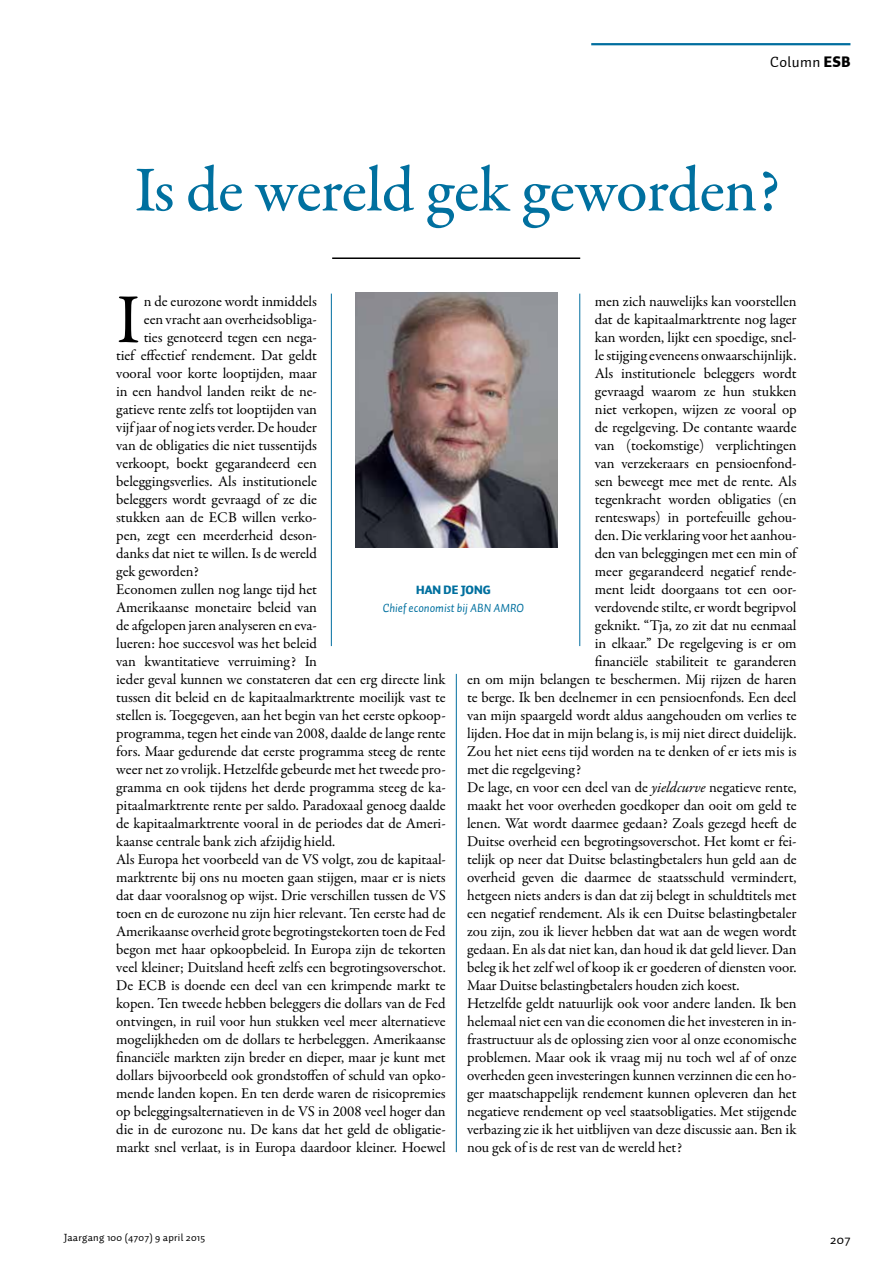
<style>
.page{position:relative;width:893px;height:1263px;background:#fff}
.page>*{position:absolute;margin:0;border:0;box-sizing:border-box;transform-origin:0 0}
.t1{font:70.5px "Garamond Premr Pro";color:#000}
.t2{font:500 64.5px "Garamond Premr Pro";letter-spacing:-.015em;color:#00709f}
.t3{font:15px "Garamond Premr Pro";letter-spacing:-.005em;color:#000}
.t4{font:15px "Auto 1";letter-spacing:.025em;color:#000}
.t5{font:13.5px "Auto 1";color:#000}
.t6{font:italic 12px "Auto 1";color:#00709f}
.t7{font:900 12px "Auto 1";color:#00709f}
.t8{font:10.5px "Auto 1";letter-spacing:.025em;color:#000}
.s1{font-weight:900}
.s2{font-style:italic}
</style>
<div class="page">
<hr style="left:591px;top:43px;width:259px;height:2px;background:#006e9f">
<hr style="left:332px;top:257px;width:248px;height:2px;background:#000">
<hr style="left:456px;top:674px;width:1px;height:478px;background:#006e9f">
<hr style="left:579px;top:294px;width:1px;height:352px;background:#006e9f">
<hr style="left:331px;top:294px;width:1px;height:352px;background:#006e9f">
<img style="left:355px;top:293px;width:202px;height:254px">
<p class="t4" style="left:770px;top:53px;width:82px">Column <span class="s1">ESB</span></p>
<h2 class="t2" style="left:134px;top:151px;width:647px">Is de wereld gek geworden?</h2>
<h1 class="t1" style="left:116px;top:277px;width:25px">I</h1>
<p class="t3" style="left:144px;top:292px;width:175px">n de eurozone wordt inmiddels</p>
<p class="t3" style="left:595px;top:292px;width:203px">men zich nauwelijks kan voorstellen</p>
<p class="t3" style="left:595px;top:310px;width:203px">dat de kapitaalmarktrente nog lager</p>
<p class="t3" style="left:595px;top:328px;width:203px">kan worden, lijkt een spoedige, snel-</p>
<p class="t3" style="left:595px;top:346px;width:203px">le stijging eveneens onwaarschijnlijk.</p>
<p class="t3" style="left:595px;top:364px;width:203px">Als institutionele beleggers wordt</p>
<p class="t3" style="left:595px;top:382px;width:203px">gevraagd waarom ze hun stukken</p>
<p class="t3" style="left:595px;top:400px;width:203px">niet verkopen, wijzen ze vooral op</p>
<p class="t3" style="left:595px;top:418px;width:203px">de regelgeving. De contante waarde</p>
<p class="t3" style="left:595px;top:436px;width:203px">van (toekomstige) verplichtingen</p>
<p class="t3" style="left:595px;top:454px;width:203px">van verzekeraars en pensioenfond-</p>
<p class="t3" style="left:595px;top:472px;width:203px">sen beweegt mee met de rente. Als</p>
<p class="t3" style="left:595px;top:490px;width:203px">tegenkracht worden obligaties (en</p>
<p class="t3" style="left:595px;top:508px;width:203px">renteswaps) in portefeuille gehou-</p>
<p class="t3" style="left:595px;top:526px;width:203px">den. Die verklaring voor het aanhou-</p>
<p class="t3" style="left:595px;top:544px;width:203px">den van beleggingen met een min of</p>
<p class="t3" style="left:595px;top:562px;width:203px">meer gegarandeerd negatief rende-</p>
<p class="t3" style="left:595px;top:580px;width:203px">ment leidt doorgaans tot een oor-</p>
<p class="t3" style="left:595px;top:598px;width:203px">verdovende stilte, er wordt begripvol</p>
<p class="t3" style="left:595px;top:616px;width:203px">geknikt. “Tja, zo zit dat nu eenmaal</p>
<p class="t3" style="left:595px;top:634px;width:203px">in elkaar.” De regelgeving is er om</p>
<p class="t3" style="left:595px;top:652px;width:203px">financiële stabiliteit te garanderen</p>
<p class="t3" style="left:467px;top:670px;width:331px">en om mijn belangen te beschermen. Mij rijzen de haren</p>
<p class="t3" style="left:467px;top:688px;width:331px">te berge. Ik ben deelnemer in een pensioenfonds. Een deel</p>
<p class="t3" style="left:467px;top:706px;width:331px">van mijn spaargeld wordt aldus aangehouden om verlies te</p>
<p class="t3" style="left:467px;top:724px;width:331px">lijden. Hoe dat in mijn belang is, is mij niet direct duidelijk.</p>
<p class="t3" style="left:467px;top:742px;width:331px">Zou het niet eens tijd worden na te denken of er iets mis is</p>
<p class="t3" style="left:467px;top:760px;width:116px">met die regelgeving?</p>
<p class="t3" style="left:467px;top:778px;width:331px">De lage, en voor een deel van de <span class="s2">yieldcurve</span> negatieve rente,</p>
<p class="t3" style="left:467px;top:796px;width:331px">maakt het voor overheden goedkoper dan ooit om geld te</p>
<p class="t3" style="left:467px;top:814px;width:331px">lenen. Wat wordt daarmee gedaan? Zoals gezegd heeft de</p>
<p class="t3" style="left:467px;top:832px;width:331px">Duitse overheid een begrotingsoverschot. Het komt er fei-</p>
<p class="t3" style="left:467px;top:850px;width:331px">telijk op neer dat Duitse belastingbetalers hun geld aan de</p>
<p class="t3" style="left:467px;top:868px;width:331px">overheid geven die daarmee de staatsschuld vermindert,</p>
<p class="t3" style="left:467px;top:886px;width:331px">hetgeen niets anders is dan dat zij belegt in schuldtitels met</p>
<p class="t3" style="left:467px;top:904px;width:331px">een negatief rendement. Als ik een Duitse belastingbetaler</p>
<p class="t3" style="left:467px;top:922px;width:331px">zou zijn, zou ik liever hebben dat wat aan de wegen wordt</p>
<p class="t3" style="left:467px;top:940px;width:331px">gedaan. En als dat niet kan, dan houd ik dat geld liever. Dan</p>
<p class="t3" style="left:467px;top:958px;width:331px">beleg ik het zelf wel of koop ik er goederen of diensten voor.</p>
<p class="t3" style="left:467px;top:976px;width:274px">Maar Duitse belastingbetalers houden zich koest.</p>
<p class="t3" style="left:467px;top:994px;width:331px">Hetzelfde geldt natuurlijk ook voor andere landen. Ik ben</p>
<p class="t3" style="left:467px;top:1012px;width:331px">helemaal niet een van die economen die het investeren in in-</p>
<p class="t3" style="left:467px;top:1030px;width:331px">frastructuur als de oplossing zien voor al onze economische</p>
<p class="t3" style="left:467px;top:1048px;width:331px">problemen. Maar ook ik vraag mij nu toch wel af of onze</p>
<p class="t3" style="left:467px;top:1066px;width:331px">overheden geen investeringen kunnen verzinnen die een ho-</p>
<p class="t3" style="left:467px;top:1084px;width:331px">ger maatschappelijk rendement kunnen opleveren dan het</p>
<p class="t3" style="left:467px;top:1102px;width:331px">negatieve rendement op veel staatsobligaties. Met stijgende</p>
<p class="t3" style="left:467px;top:1120px;width:331px">verbazing zie ik het uitblijven van deze discussie aan. Ben ik</p>
<p class="t3" style="left:467px;top:1138px;width:217px">nou gek of is de rest van de wereld het?</p>
<p class="t3" style="left:144px;top:310px;width:175px">een vracht aan overheidsobliga-</p>
<p class="t3" style="left:144px;top:328px;width:175px">ties genoteerd tegen een nega-</p>
<p class="t3" style="left:116px;top:346px;width:202px">tief effectief rendement. Dat geldt</p>
<p class="t3" style="left:116px;top:364px;width:202px">vooral voor korte looptijden, maar</p>
<p class="t3" style="left:116px;top:382px;width:202px">in een handvol landen reikt de ne-</p>
<p class="t3" style="left:116px;top:400px;width:202px">gatieve rente zelfs tot looptijden van</p>
<p class="t3" style="left:116px;top:418px;width:202px">vijf jaar of nog iets verder. De houder</p>
<p class="t3" style="left:116px;top:436px;width:202px">van de obligaties die niet tussentijds</p>
<p class="t3" style="left:116px;top:454px;width:202px">verkoopt, boekt gegarandeerd een</p>
<p class="t3" style="left:116px;top:472px;width:202px">beleggingsverlies. Als institutionele</p>
<p class="t3" style="left:116px;top:490px;width:202px">beleggers wordt gevraagd of ze die</p>
<p class="t3" style="left:116px;top:508px;width:202px">stukken aan de ECB willen verko-</p>
<p class="t3" style="left:116px;top:526px;width:202px">pen, zegt een meerderheid deson-</p>
<p class="t3" style="left:116px;top:544px;width:202px">danks dat niet te willen. Is de wereld</p>
<p class="t3" style="left:116px;top:562px;width:84px">gek geworden?</p>
<p class="t3" style="left:116px;top:580px;width:202px">Economen zullen nog lange tijd het</p>
<p class="t3" style="left:116px;top:598px;width:202px">Amerikaanse monetaire beleid van</p>
<p class="t3" style="left:116px;top:616px;width:202px">de afgelopen jaren analyseren en eva-</p>
<p class="t3" style="left:116px;top:634px;width:202px">lueren: hoe succesvol was het beleid</p>
<p class="t3" style="left:116px;top:652px;width:202px">van kwantitatieve verruiming? In</p>
<p class="t3" style="left:116px;top:670px;width:331px">ieder geval kunnen we constateren dat een erg directe link</p>
<p class="t3" style="left:116px;top:688px;width:331px">tussen dit beleid en de kapitaalmarktrente moeilijk vast te</p>
<p class="t3" style="left:116px;top:706px;width:331px">stellen is. Toegegeven, aan het begin van het eerste opkoop-</p>
<p class="t3" style="left:116px;top:724px;width:331px">programma, tegen het einde van 2008, daalde de lange rente</p>
<p class="t3" style="left:116px;top:742px;width:331px">fors. Maar gedurende dat eerste programma steeg de rente</p>
<p class="t3" style="left:116px;top:760px;width:331px">weer net zo vrolijk. Hetzelfde gebeurde met het tweede pro-</p>
<p class="t3" style="left:116px;top:778px;width:331px">gramma en ook tijdens het derde programma steeg de ka-</p>
<p class="t3" style="left:116px;top:796px;width:331px">pitaalmarktrente rente per saldo. Paradoxaal genoeg daalde</p>
<p class="t3" style="left:116px;top:814px;width:331px">de kapitaalmarktrente vooral in de periodes dat de Ameri-</p>
<p class="t3" style="left:116px;top:832px;width:221px">kaanse centrale bank zich afzijdig hield.</p>
<p class="t3" style="left:116px;top:850px;width:331px">Als Europa het voorbeeld van de VS volgt, zou de kapitaal-</p>
<p class="t3" style="left:116px;top:868px;width:331px">marktrente bij ons nu moeten gaan stijgen, maar er is niets</p>
<p class="t3" style="left:116px;top:886px;width:331px">dat daar vooralsnog op wijst. Drie verschillen tussen de VS</p>
<p class="t3" style="left:116px;top:904px;width:331px">toen en de eurozone nu zijn hier relevant. Ten eerste had de</p>
<p class="t3" style="left:116px;top:922px;width:331px">Amerikaanse overheid grote begrotingstekorten toen de Fed</p>
<p class="t3" style="left:116px;top:940px;width:331px">begon met haar opkoopbeleid. In Europa zijn de tekorten</p>
<p class="t3" style="left:116px;top:958px;width:331px">veel kleiner; Duitsland heeft zelfs een begrotingsoverschot.</p>
<p class="t3" style="left:116px;top:976px;width:331px">De ECB is doende een deel van een krimpende markt te</p>
<p class="t3" style="left:116px;top:994px;width:331px">kopen. Ten tweede hebben beleggers die dollars van de Fed</p>
<p class="t3" style="left:116px;top:1012px;width:331px">ontvingen, in ruil voor hun stukken veel meer alternatieve</p>
<p class="t3" style="left:116px;top:1030px;width:331px">mogelijkheden om de dollars te herbeleggen. Amerikaanse</p>
<p class="t3" style="left:116px;top:1048px;width:331px">financiële markten zijn breder en dieper, maar je kunt met</p>
<p class="t3" style="left:116px;top:1066px;width:331px">dollars bijvoorbeeld ook grondstoffen of schuld van opko-</p>
<p class="t3" style="left:116px;top:1084px;width:331px">mende landen kopen. En ten derde waren de risicopremies</p>
<p class="t3" style="left:116px;top:1102px;width:331px">op beleggingsalternatieven in de VS in 2008 veel hoger dan</p>
<p class="t3" style="left:116px;top:1120px;width:331px">die in de eurozone nu. De kans dat het geld de obligatie-</p>
<p class="t3" style="left:116px;top:1138px;width:331px">markt snel verlaat, is in Europa daardoor kleiner. Hoewel</p>
<p class="t7" style="left:416px;top:582px;width:76px">HAN DE JONG</p>
<p class="t6" style="left:383px;top:600px;width:143px">Chief economist bij ABN AMRO</p>
<p class="t8" style="left:64px;top:1231px;width:143px">Jaargang 100 (4707) 9 april 2015</p>
<p class="t5" style="left:830px;top:1231px;width:22px">207</p>
</div>
